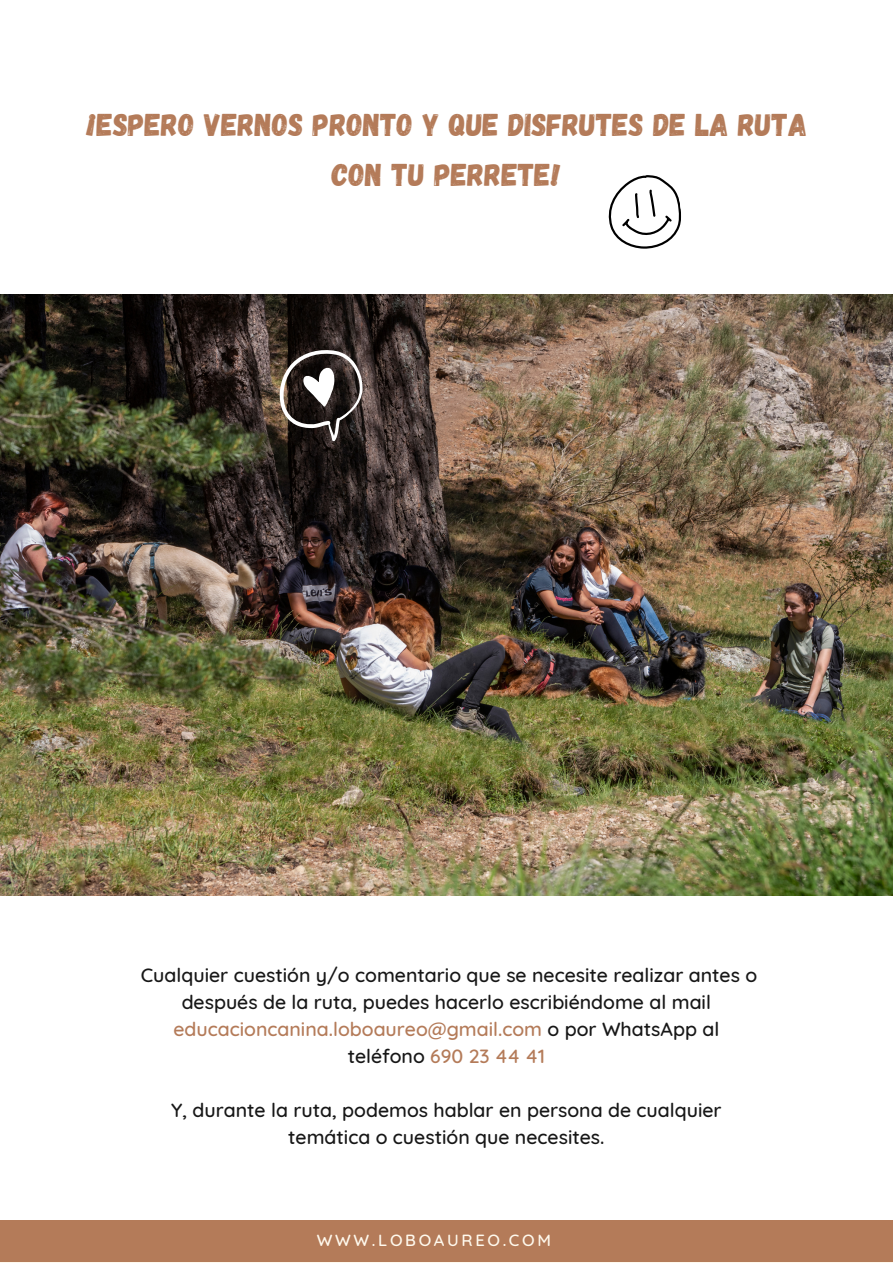
<style>
.page{position:relative;width:893px;height:1264px;background:#fff}
.page>*{position:absolute;margin:0;border:0;box-sizing:border-box;transform-origin:0 0}
.t1{font:31.5px/49.5px "Gagalin";color:#b47b59;text-align:center}
.t2{font:500 19.5px/27px "Quicksand";color:#171717;text-align:center}
.t3{font:500 16.5px "Quicksand";letter-spacing:.16em;color:#fff9ed}
.s1{color:#b47b59}
</style>
<div class="page">
<img style="left:0;top:295px;width:892px;height:600px">
<div style="left:0;top:1220px;width:892px;height:41px;background:#b47b59"></div>
<svg style="left:271px;top:342px;width:101px;height:107px;background:#514843"></svg>
<svg style="left:608px;top:175px;width:73px;height:74px"></svg>
<h1 class="t1" style="left:85px;top:99px;width:723px">¡ESPERO VERNOS PRONTO Y QUE DISFRUTES DE LA RUTA<br>CON TU PERRETE!</h1>
<p class="t2" style="left:141px;top:961px;width:618px">Cualquier cuestión y/o comentario que se necesite realizar antes o después de la ruta, puedes hacerlo escribiéndome al mail <span class="s1">educacioncanina.loboaureo@gmail.com</span> o por WhatsApp al teléfono <span class="s1">690 23 44 41</span></p>
<p class="t2" style="left:171px;top:1096px;width:552px">Y, durante la ruta, podemos hablar en persona de cualquier temática o cuestión que necesites.</p>
<p class="t3" style="left:317px;top:1228px;width:236px">WWW.LOBOAUREO.COM</p>
</div>
